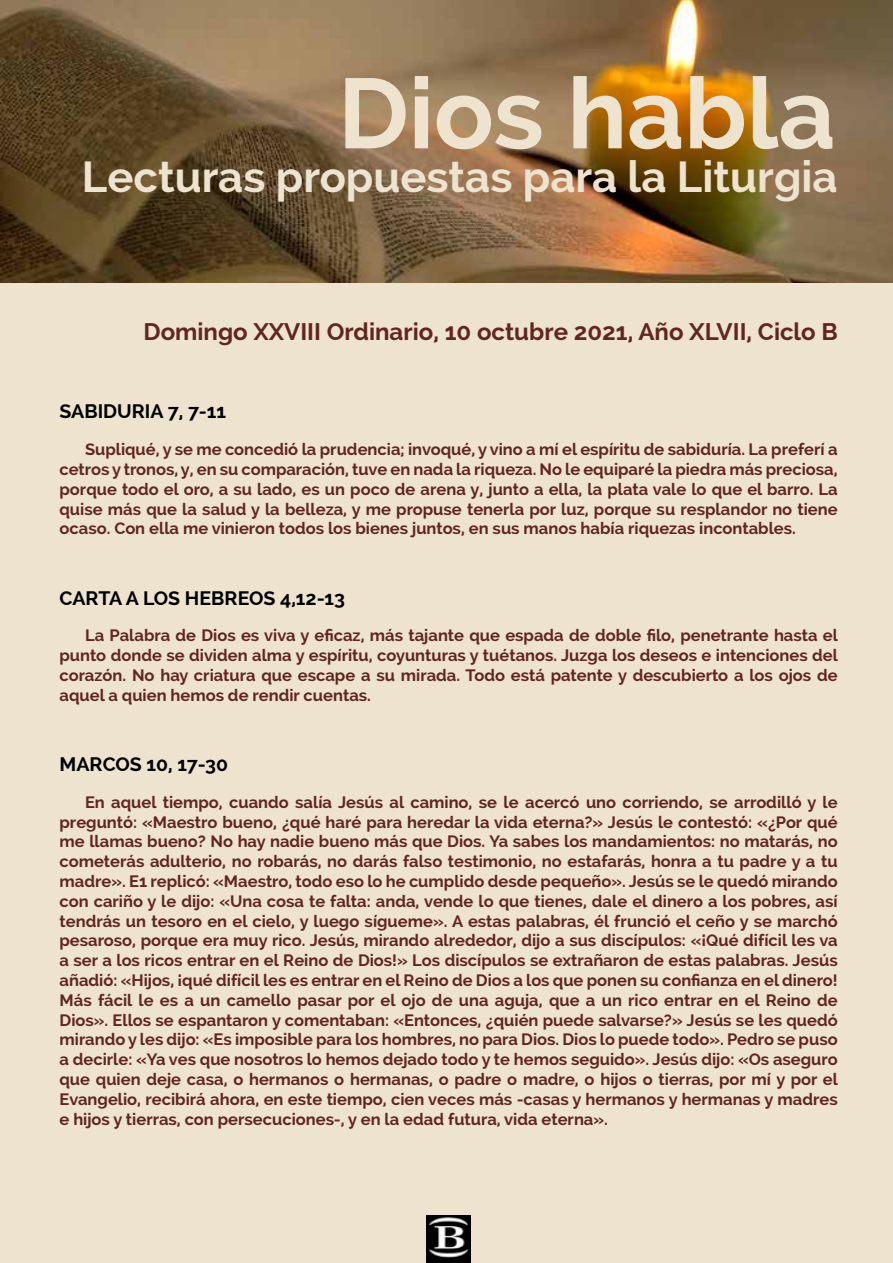
<style>
.page{position:relative;width:893px;height:1263px;background:#fff}
.page>*{position:absolute;margin:0;border:0;box-sizing:border-box;transform-origin:0 0}
.t1{font:700 99px "Raleway";color:#ede3cf}
.t2{font:700 43.5px "Raleway";color:#ede3cf}
.t3{font:700 24px "Raleway";color:#60261f}
.t4{font:700 19.5px "Raleway";color:#000}
.t5{font:700 16.5px/19.8px "Raleway";color:#60261f;text-align:justify}
</style>
<div class="page">
<img style="left:0;top:0;width:893px;height:283px">
<div style="left:0;top:283px;width:893px;height:980px;background:#ede3cf"></div>
<img style="left:427px;top:1216px;width:44px;height:47px">
<h1 class="t1" style="left:338px;top:57px;width:499px">Dios habla</h1>
<h2 class="t2" style="left:82px;top:152px;width:757px">Lecturas propuestas para la Liturgia</h2>
<h3 class="t3" style="left:143px;top:318px;width:696px">Domingo XXVIII Ordinario, 10 octubre 2021, Año XLVII, Ciclo B</h3>
<p class="t4" style="left:60px;top:400px;width:168px">SABIDURIA 7, 7‑11</p>
<p class="t5" style="left:60px;top:440px;width:780px;text-indent:26px">Supliqué, y se me concedió la prudencia; invoqué, y vino a mí el espíritu de sabiduría. La preferí a cetros y tronos, y, en su comparación, tuve en nada la riqueza. No le equiparé la piedra más preciosa, porque todo el oro, a su lado, es un poco de arena y, junto a ella, la plata vale lo que el barro. La quise más que la salud y la belleza, y me propuse tenerla por luz, porque su resplandor no tiene ocaso. Con ella me vinieron todos los bienes juntos, en sus manos había riquezas incontables.</p>
<p class="t4" style="left:60px;top:587px;width:287px">CARTA A LOS HEBREOS 4,12‑13</p>
<p class="t5" style="left:60px;top:626px;width:780px;text-indent:26px">La Palabra de Dios es viva y eficaz, más tajante que espada de doble filo, penetrante hasta el punto donde se dividen alma y espíritu, coyunturas y tuétanos. Juzga los deseos e intenciones del corazón. No hay criatura que escape a su mirada. Todo está patente y descubierto a los ojos de aquel a quien hemos de rendir cuentas.</p>
<p class="t4" style="left:60px;top:753px;width:170px">MARCOS 10, 17‑30</p>
<p class="t5" style="left:60px;top:792px;width:780px;text-indent:26px">En aquel tiempo, cuando salía Jesús al camino, se le acercó uno corriendo, se arrodilló y le preguntó: «Maestro bueno, ¿qué haré para heredar la vida eterna?» Jesús le contestó: «¿Por qué me llamas bueno? No hay nadie bueno más que Dios. Ya sabes los mandamientos: no matarás, no cometerás adulterio, no robarás, no darás falso testimonio, no estafarás, honra a tu padre y a tu madre». E1 replicó: «Maestro, todo eso lo he cumplido desde pequeño». Jesús se le quedó mirando con cariño y le dijo: «Una cosa te falta: anda, vende lo que tienes, dale el dinero a los pobres, así tendrás un tesoro en el cielo, y luego sígueme». A estas palabras, él frunció el ceño y se marchó pesaroso, porque era muy rico. Jesús, mirando alrededor, dijo a sus discípulos: «¡Qué difícil les va a ser a los ricos entrar en el Reino de Dios!» Los discípulos se extrañaron de estas palabras. Jesús añadió: «Hijos, ¡qué difícil les es entrar en el Reino de Dios a los que ponen su confianza en el dinero!<br>Más fácil le es a un camello pasar por el ojo de una aguja, que a un rico entrar en el Reino de Dios». Ellos se espantaron y comentaban: «Entonces, ¿quién puede salvarse?» Jesús se les quedó mirando y les dijo: «Es imposible para los hombres, no para Dios. Dios lo puede todo». Pedro se puso a decirle: «Ya ves que nosotros lo hemos dejado todo y te hemos seguido». Jesús dijo: «Os aseguro que quien deje casa, o hermanos o hermanas, o padre o madre, o hijos o tierras, por mí y por el Evangelio, recibirá ahora, en este tiempo, cien veces más -casas y hermanos y hermanas y madres e hijos y tierras, con persecuciones-, y en la edad futura, vida eterna».</p>
</div>
